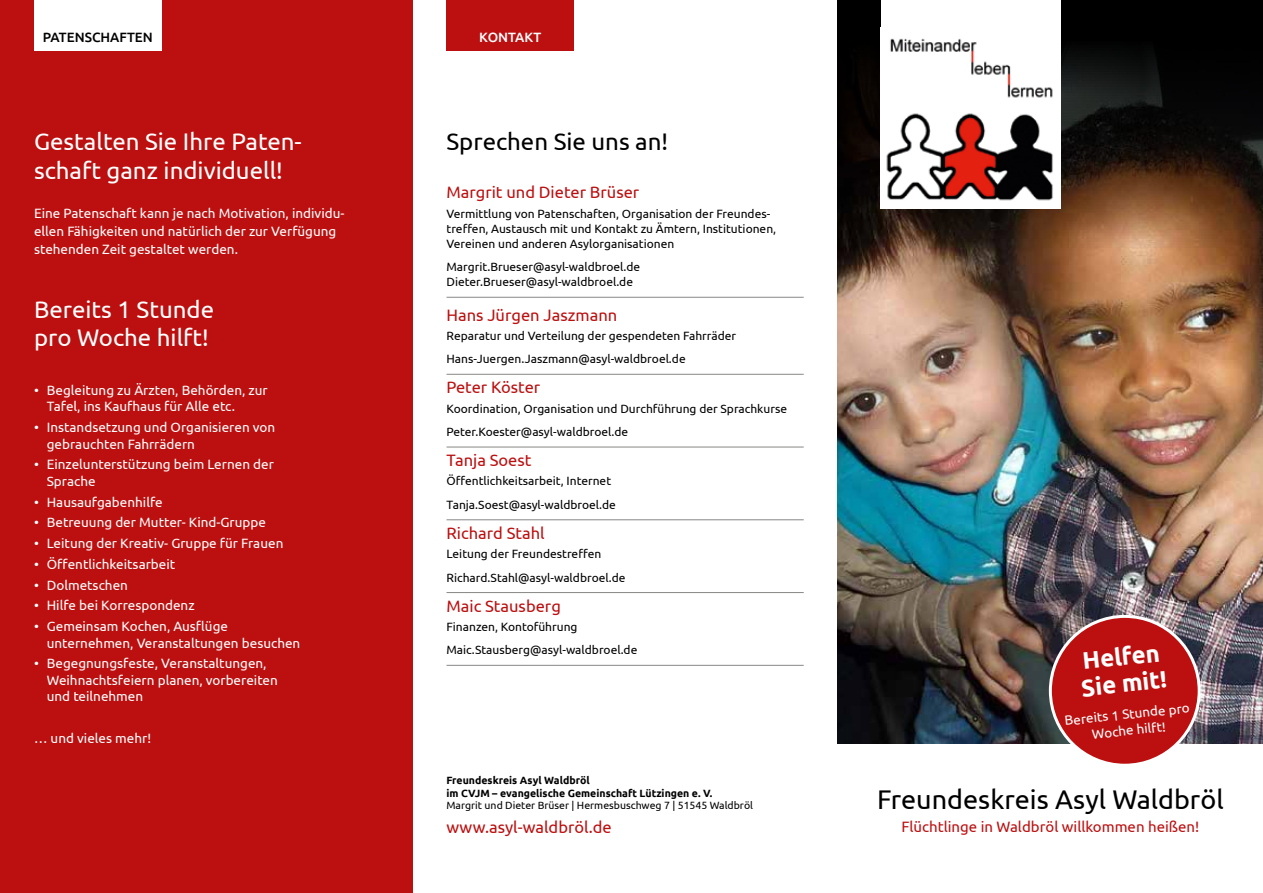
<style>
.page{position:relative;width:1263px;height:893px;background:#fff}
.page>*{position:absolute;margin:0;border:0;box-sizing:border-box;transform-origin:0 0}
.t1{font:27px "Ubuntu";color:#000}
.t2{font:24px/28.8px "Ubuntu";color:#fff}
.t3{font:24px "Ubuntu";color:#000}
.t4{font:700 24px/27px "Ubuntu";color:#fff}
.t5{font:16.5px "Ubuntu";color:#bc1010}
.t6{font:15px "Ubuntu";color:#bc1010}
.t7{font:13.5px/16.5px "Ubuntu";color:#fff}
.t8{font:500 13.5px "Ubuntu";color:#000}
.t9{font:500 13.5px "Ubuntu";color:#fff}
.t10{font:12px/23.5px "Ubuntu";color:#000}
.t11{font:700 10.5px/12.6px "Ubuntu";color:#000}
.t12{font:10.5px "Ubuntu";color:#000}
</style>
<div class="page">
<div style="left:838px;top:0;width:425px;height:893px;background:#000"></div>
<img style="left:838px;top:42px;width:425px;height:702px">
<div style="left:881px;top:0;width:180px;height:208px;background:#fff"></div>
<img style="left:886px;top:38px;width:167px;height:163px">
<div style="left:838px;top:744px;width:425px;height:149px;background:#fff"></div>
<div style="left:1050px;top:616px;width:149px;height:149px;background:#bc1010;border-radius:50%"></div>
<div style="left:1049px;top:615px;width:152px;height:152px;border:3px solid #fff;border-radius:50%"></div>
<div style="left:0;top:0;width:412px;height:893px;background:#bc1010"></div>
<div style="left:34px;top:0;width:128px;height:51px;background:#fff"></div>
<div style="left:446px;top:0;width:128px;height:51px;background:#bc1010"></div>
<hr style="left:446px;top:297px;width:358px;height:1px;background:#878786">
<hr style="left:446px;top:374px;width:358px;height:1px;background:#878786">
<hr style="left:446px;top:447px;width:358px;height:1px;background:#878786">
<hr style="left:446px;top:519px;width:358px;height:1px;background:#878786">
<hr style="left:446px;top:592px;width:358px;height:1px;background:#878786">
<hr style="left:446px;top:665px;width:358px;height:1px;background:#878786">
<p class="t8" style="left:43px;top:28px;width:112px">PATENSCHAFTEN</p>
<p class="t9" style="left:479px;top:28px;width:64px">KONTAKT</p>
<h2 class="t2" style="left:34px;top:126px;width:269px">Gestalten Sie Ihre Paten&shy;schaft ganz individuell!</h2>
<h2 class="t3" style="left:446px;top:127px;width:223px">Sprechen Sie uns an!</h2>
<p class="t7" style="left:34px;top:204px;width:312px;line-height:18px">Eine Patenschaft kann je nach Motivation, individu&shy;ellen Fähigkeiten und natürlich der zur Verfügung stehenden Zeit gestaltet werden.</p>
<h2 class="t2" style="left:34px;top:294px;width:182px">Bereits 1 Stunde pro Woche hilft!</h2>
<p class="t7" style="left:47px;top:381px;width:222px;text-indent:-13px">• Begleitung zu Ärzten, Behörden, zur<br>Tafel, ins Kaufhaus für Alle etc.</p>
<p class="t7" style="left:47px;top:419px;width:230px;text-indent:-13px">• Instandsetzung und Organisieren von gebrauchten Fahrrädern</p>
<p class="t7" style="left:47px;top:456px;width:229px;text-indent:-13px">• Einzelunterstützung beim Lernen der<br>Sprache</p>
<p class="t7" style="left:34px;top:493px;width:130px">• Hausaufgabenhilfe</p>
<p class="t7" style="left:34px;top:514px;width:233px">• Betreuung der Mutter- Kind-Gruppe</p>
<p class="t7" style="left:34px;top:535px;width:251px">• Leitung der Kreativ- Gruppe für Frauen</p>
<p class="t7" style="left:34px;top:555px;width:143px">• Öffentlichkeitsarbeit</p>
<p class="t7" style="left:34px;top:576px;width:95px">• Dolmetschen</p>
<p class="t7" style="left:34px;top:597px;width:162px">• Hilfe bei Korrespondenz</p>
<p class="t7" style="left:47px;top:618px;width:255px;text-indent:-13px">• Gemeinsam Kochen, Ausflüge unternehmen, Veranstaltungen besuchen</p>
<p class="t7" style="left:47px;top:655px;width:233px;text-indent:-13px">• Begegnungsfeste, Veranstaltungen,<br>Weihnachtsfeiern planen, vorbereiten und teilnehmen</p>
<p class="t7" style="left:34px;top:729px;width:119px">… und vieles mehr!</p>
<p class="t5" style="left:446px;top:183px;width:194px">Margrit und Dieter Brüser</p>
<p class="t10" style="left:446px;top:206px;width:331px;line-height:15px">Vermittlung von Patenschaften, Organisation der Freundes&shy;treffen, Austausch mit und Kontakt zu Ämtern, Institutionen,<br>Vereinen und anderen Asylorganisationen</p>
<p class="t10" style="left:446px;top:259px;width:195px;line-height:15px">Margrit.Brueser@asyl-waldbroel.de<br>Dieter.Brueser@asyl-waldbroel.de</p>
<p class="t5" style="left:446px;top:305px;width:172px">Hans Jürgen Jaszmann</p>
<p class="t10" style="left:446px;top:323px;width:291px">Reparatur und Verteilung der gespendeten Fahrräder<br>Hans-Juergen.Jaszmann@asyl-waldbroel.de</p>
<p class="t5" style="left:446px;top:377px;width:95px">Peter Köster</p>
<p class="t10" style="left:446px;top:396px;width:342px">Koordination, Organisation und Durchführung der Sprachkurse<br>Peter.Koester@asyl-waldbroel.de</p>
<p class="t5" style="left:446px;top:450px;width:86px">Tanja Soest</p>
<p class="t10" style="left:446px;top:469px;width:171px">Öffentlichkeitsarbeit, Internet<br>Tanja.Soest@asyl-waldbroel.de</p>
<p class="t5" style="left:446px;top:523px;width:100px">Richard Stahl</p>
<p class="t10" style="left:446px;top:542px;width:180px">Leitung der Freundestreffen<br>Richard.Stahl@asyl-waldbroel.de</p>
<p class="t5" style="left:446px;top:596px;width:116px">Maic Stausberg</p>
<p class="t10" style="left:446px;top:614px;width:192px">Finanzen, Kontoführung<br>Maic.Stausberg@asyl-waldbroel.de</p>
<p class="t11" style="left:446px;top:774px;width:267px">Freundeskreis Asyl Waldbröl<br>im CVJM – evangelische Gemeinschaft Lützingen e. V.</p>
<p class="t12" style="left:446px;top:799px;width:308px">Margrit und Dieter Brüser | Hermesbuschweg 7 | 51545 Waldbröl</p>
<p class="t5" style="left:446px;top:818px;width:167px">www.asyl-waldbröl.de</p>
<h2 class="t4" style="left:1077px;top:647px;width:87px;rotate:-6deg">Helfen<br>Sie mit!</h2>
<p class="t7" style="left:1064px;top:712px;width:127px;text-align:center;rotate:-6deg">Bereits 1 Stunde pro<br>Woche hilft!</p>
<h1 class="t1" style="left:877px;top:783px;width:348px">Freundeskreis Asyl Waldbröl</h1>
<p class="t6" style="left:901px;top:817px;width:299px">Flüchtlinge in Waldbröl willkommen heißen!</p>
</div>
